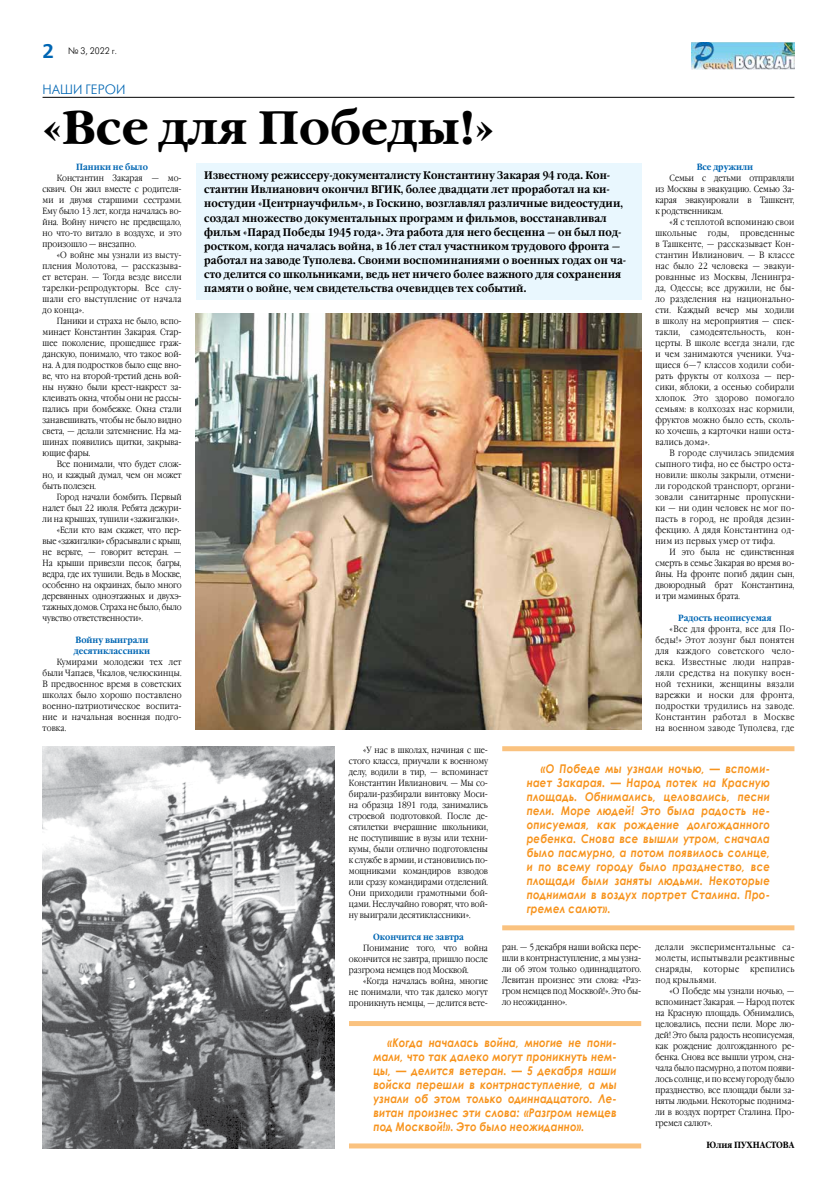
<style>
.page{position:relative;width:820px;height:1191px;background:#fff}
.page>*{position:absolute;margin:0;border:0;box-sizing:border-box;transform-origin:0 0}
.t1{font:700 46.8px "Garamond C";color:#000;scale:.96 1}
.t2{font:13.5px "Futura Futuris Light C";color:#0066b3;scale:.96 1}
.t3{font:italic 700 12px/14px "Century Gothic";letter-spacing:.015em;color:#f7941e;text-align:justify;scale:.85 1}
.t4{font:700 11px/14px "Garamond C";letter-spacing:.01em;color:#000;scale:.85 1}
.t5{font:9.4px "Futura Futuris Light C";color:#000;scale:.96 1}
.t6{font:9px/11px "Garamond C";color:#000;text-align:justify;scale:.85 1}
.t7{font:700 9px/11px "Garamond C";color:#0066b3;scale:.85 1}
.t8{font:700 9px "Garamond C";color:#000;scale:.85 1}
.s1{font-family:"Free Set";font-weight:700;font-size:20px;color:#0066b3}
</style>
<div class="page">
<img style="left:691px;top:43px;width:103px;height:27px">
<hr style="left:43px;top:97px;width:751px;height:1px;background:#000">
<img style="left:196px;top:313px;width:445px;height:417px">
<img style="left:43px;top:746px;width:291px;height:402px">
<div style="left:196px;top:163px;width:445px;height:137px;background:#e9f7fe"></div>
<div style="left:349px;top:1021px;width:292px;height:5px;background:#fac27f"></div>
<div style="left:349px;top:1143px;width:292px;height:5px;background:#fac27f"></div>
<div style="left:502px;top:746px;width:292px;height:5px;background:#fac27f"></div>
<div style="left:502px;top:925px;width:292px;height:5px;background:#fac27f"></div>
<p class="t5" style="left:43px;top:46px;width:79px"><span class="s1">2</span> № 3, 2022 г.</p>
<h2 class="t2" style="left:43px;top:82px;width:88px">НАШИ ГЕРОИ</h2>
<h1 class="t1" style="left:43px;top:102px;width:472px">«Все для Победы!»</h1>
<p class="t4" style="left:204px;top:169px;width:497px">Известному режиссеру-документалисту Константину Закарая 94 года. Кон&shy;стантин Ивлианович окончил ВГИК, более двадцати лет проработал на ки&shy;ностудии «Центрнаучфильм», в Госкино, возглавлял различные видеостудии, создал множество документальных программ и фильмов, восстанавливал фильм «Парад Победы 1945 года». Эта работа для него бесценна — он был под&shy;ростком, когда началась война, в 16 лет стал участником трудового фронта — работал на заводе Туполева. Своими воспоминаниями о военных годах он ча&shy;сто делится со школьниками, ведь нет ничего более важного для сохранения памяти о войне, чем свидетельства очевидцев тех событий.</p>
<p class="t7" style="left:76px;top:161px;width:86px">Паники не было</p>
<p class="t6" style="left:43px;top:172px;width:165px;text-indent:14px">Константин Закарая — мо‑ сквич. Он жил вместе с родителя‑ ми и двумя старшими сестрами.<br>Ему было 13 лет, когда началась во‑ йна. Войну ничего не предвещало, но что‑то витало в воздухе, и это произошло — внезапно.</p>
<p class="t6" style="left:43px;top:249px;width:165px;text-indent:14px">«О войне мы узнали из высту‑ пления Молотова, — рассказыва‑ ет ветеран. — Тогда везде висели тарелки-репродукторы. Все слу‑ шали его выступление от начала до конца».</p>
<p class="t6" style="left:43px;top:315px;width:165px;text-indent:14px">Паники и страха не было, вспо‑ минает Константин Закарая. Стар‑ шее поколение, прошедшее граж‑ данскую, понимало, что такое вой‑ на. А для подростков было еще вно‑ ве, что на второй-третий день вой‑ ны нужно были крест-накрест за‑ клеивать окна, чтобы они не рассы‑ пались при бомбежке. Окна стали занавешивать, чтобы не было видно света, — делали затемнение. На ма‑ шинах появились щитки, закрыва‑ ющие фары.</p>
<p class="t6" style="left:43px;top:458px;width:165px;text-indent:14px">Все понимали, что будет слож‑ но, и каждый думал, чем он может быть полезен.</p>
<p class="t6" style="left:57px;top:491px;width:148px">Город начали бомбить. Первый</p>
<p class="t6" style="left:43px;top:502px;width:165px">налет был 22 июля. Ребята дежури‑</p>
<p class="t6" style="left:43px;top:513px;width:162px">ли на крышах, тушили «зажигалки».</p>
<p class="t6" style="left:57px;top:524px;width:148px">«Если кто вам скажет, что пер‑</p>
<p class="t6" style="left:43px;top:535px;width:165px">вые «зажигалки» сбрасывали с крыш,</p>
<p class="t6" style="left:43px;top:546px;width:165px">не верьте, — говорит ветеран. —</p>
<p class="t6" style="left:43px;top:557px;width:165px">На крыши привезли песок, багры,</p>
<p class="t6" style="left:43px;top:568px;width:165px">ведра, где их тушили. Ведь в Москве,</p>
<p class="t6" style="left:42px;top:579px;width:165px">особенно на окраинах, было много</p>
<p class="t6" style="left:42px;top:590px;width:165px">деревянных одноэтажных и двухэ‑</p>
<p class="t6" style="left:43px;top:601px;width:165px">тажных домов. Страха не было, было</p>
<p class="t6" style="left:43px;top:612px;width:119px">чувство ответственности».</p>
<p class="t7" style="left:74px;top:634px;width:91px">Войну выиграли десятиклассники</p>
<p class="t6" style="left:43px;top:656px;width:165px;text-indent:14px">Кумирами молодежи тех лет были Чапаев, Чкалов, челюскинцы.<br>В предвоенное время в советских школах было хорошо поставлено военно-патриотическое воспита‑ ние и начальная военная подго‑ товка.</p>
<p class="t7" style="left:696px;top:161px;width:68px">Все дружили</p>
<p class="t6" style="left:655px;top:172px;width:165px;text-indent:14px">Семьи с детьми отправляли из Москвы в эвакуацию. Семью За‑ карая эвакуировали в Ташкент, к родственникам.</p>
<p class="t6" style="left:655px;top:216px;width:165px;text-indent:14px">«Я с теплотой вспоминаю свои школьные годы, проведенные в Ташкенте, — рассказывает Кон‑ стантин Ивлианович. — В классе нас было 22 человека — эвакуи‑ рованные из Москвы, Ленингра‑ да, Одессы; все дружили, не бы‑ ло разделения на национально‑ сти. Каждый вечер мы ходили в школу на мероприятия — спек‑ такли, самодеятельность, кон‑ церты. В школе всегда знали, где и чем занимаются ученики. Уча‑ щиеся 6—7 классов ходили соби‑ рать фрукты от колхоза — пер‑ сики, яблоки, а осенью собирали хлопок. Это здорово помогало семьям: в колхозах нас кормили, фруктов можно было есть, сколь‑ ко хочешь, а карточки наши оста‑ вались дома».</p>
<p class="t6" style="left:655px;top:447px;width:165px;text-indent:14px">В городе случилась эпидемия сыпного тифа, но ее быстро оста‑ новили: школы закрыли, отмени‑ ли городской транспорт, органи‑ зовали санитарные пропускни‑ ки — ни один человек не мог по‑ пасть в город, не пройдя дезин‑ фекцию. А дядя Константина од‑ ним из первых умер от тифа.</p>
<p class="t6" style="left:655px;top:546px;width:165px;text-indent:14px">И это была не единственная смерть в семье Закарая во время во‑ йны. На фронте погиб дядин сын, двоюродный брат Константина, и три маминых брата.</p>
<p class="t7" style="left:678px;top:612px;width:111px">Радость неописуемая</p>
<p class="t6" style="left:655px;top:623px;width:165px;text-indent:14px">«Все для фронта, все для По‑ беды!» Этот лозунг был понятен для каждого советского чело‑ века. Известные люди направ‑ ляли средства на покупку воен‑ ной техники, женщины вязали варежки и носки для фронта, подростки трудились на заводе.<br>Константин работал в Москве на военном заводе Туполева, где</p>
<p class="t6" style="left:349px;top:744px;width:165px;text-indent:14px">«У нас в школах, начиная с ше‑ стого класса, приучали к военному делу, водили в тир, — вспоминает Константин Ивлианович. — Мы со‑ бирали-разбирали винтовку Моси‑ на образца 1891 года, занимались строевой подготовкой. После де‑ сятилетки вчерашние школьники, не поступившие в вузы или техни‑ кумы, были отлично подготовлены к службе в армии, и становились по‑ мощниками командиров взводов или сразу командирами отделений.<br>Они приходили грамотными бой‑ цами. Неслучайно говорят, что вой‑ ну выиграли десятиклассники».</p>
<p class="t7" style="left:373px;top:931px;width:108px">Окончится не завтра</p>
<p class="t6" style="left:349px;top:942px;width:165px;text-indent:14px">Понимание того, что война окончится не завтра, пришло после разгрома немцев под Москвой.</p>
<p class="t6" style="left:349px;top:975px;width:165px;text-indent:14px">«Когда началась война, многие не понимали, что так далеко могут проникнуть немцы, — делится вете‑</p>
<p class="t3" style="left:373px;top:1035px;width:287px;text-indent:14px">«Когда началась война, многие не пони&shy;мали, что так далеко могут проникнуть нем&shy;цы, — делится ветеран. — 5 декабря наши войска перешли в контрнаступление, а мы узнали об этом только одиннадцатого. Ле&shy;витан произнес эти слова: «Разгром немцев под Москвой!». Это было неожиданно».</p>
<p class="t3" style="left:526px;top:761px;width:287px;text-indent:14px">«О Победе мы узнали ночью, — вспоми&shy;нает Закарая. — Народ потек на Красную площадь. Обнимались, целовались, песни пели. Море людей! Это была радость не&shy;описуемая, как рождение долгожданного ребенка. Снова все вышли утром, сначала было пасмурно, а потом появилось солнце, и по всему городу было празднество, все площади были заняты людьми. Некоторые поднимали в воздух портрет Сталина. Про&shy;гремел салют».</p>
<p class="t6" style="left:502px;top:942px;width:165px">ран. — 5 декабря наши войска пере‑ шли в контрнаступление, а мы узна‑ ли об этом только одиннадцатого.<br>Левитан произнес эти слова: «Раз‑ гром немцев под Москвой!». Это бы‑ ло неожиданно».</p>
<p class="t6" style="left:655px;top:942px;width:165px">делали экспериментальные са‑ молеты, испытывали реактивные снаряды, которые крепились под крыльями.</p>
<p class="t6" style="left:655px;top:986px;width:165px;text-indent:14px">«О Победе мы узнали ночью, — вспоминает Закарая. — Народ потек на Красную площадь. Обнимались, целовались, песни пели. Море лю‑ дей! Это была радость неописуемая, как рождение долгожданного ре‑ бенка. Снова все вышли утром, сна‑ чала было пасмурно, а потом появи‑ лось солнце, и по всему городу было празднество, все площади были за‑ няты людьми. Некоторые поднима‑ ли в воздух портрет Сталина. Про‑ гремел салют».</p>
<p class="t8" style="left:706px;top:1140px;width:105px">Юлия ПУХНАСТОВА</p>
</div>
